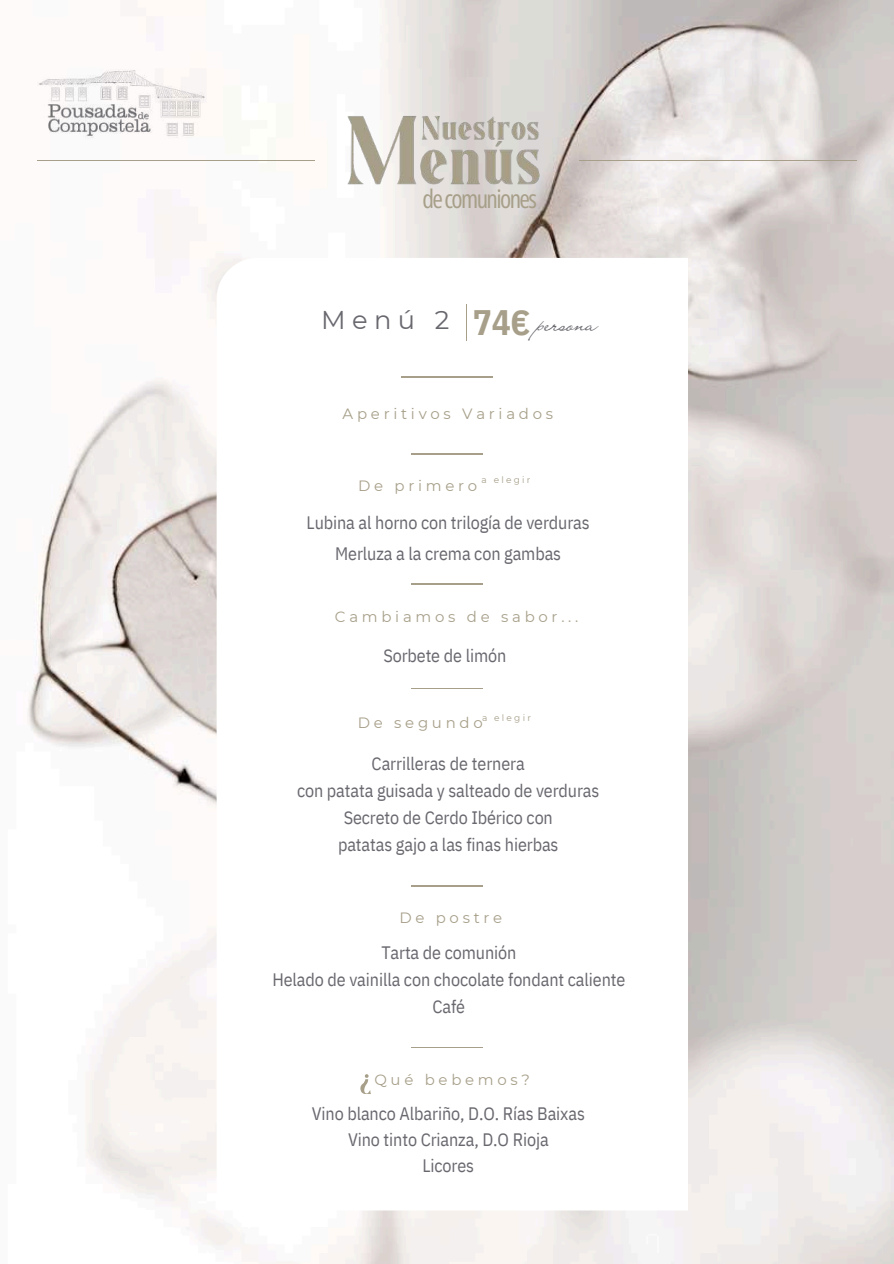
<style>
.page{position:relative;width:894px;height:1264px;background:#fff}
.page>*{position:absolute;margin:0;border:0;box-sizing:border-box;transform-origin:0 0}
.t1{font:25.5px "Open Sans Condensed";letter-spacing:-.065em;color:#a79f89}
.t2{font:24.15px "Liana";color:#68686f}
.t3{font:18px/27px "IBM Plex Sans Cond";letter-spacing:-.005em;color:#68686f;text-align:center}
.t4{font:14.85px "Montserrat";letter-spacing:.25em;color:#a79f89}
.t5{font:9px "Montserrat";letter-spacing:.25em;color:#a79f89}
.s1{font-family:"Montserrat";font-size:25.65px}
.s2{font-family:"IBM Plex Sans Cond";font-weight:700;font-size:35.4px;color:#a79f89}
</style>
<div class="page">
<img style="left:28px;top:0;width:865px;height:1263px">
<hr style="left:37px;top:160px;width:277px;height:1px;background:#a79f89">
<img style="left:32px;top:64px;width:180px;height:79px">
<img style="left:340px;top:109px;width:206px;height:83px">
<svg style="left:216px;top:258px;width:471px;height:952px"></svg>
<hr style="left:401px;top:376px;width:91px;height:1px;background:#a79f89">
<hr style="left:466px;top:305px;width:1px;height:35px;background:#a79f89">
<hr style="left:411px;top:453px;width:71px;height:1px;background:#a79f89">
<hr style="left:411px;top:584px;width:71px;height:1px;background:#a79f89">
<hr style="left:411px;top:688px;width:71px;height:1px;background:#a79f89">
<hr style="left:411px;top:885px;width:71px;height:1px;background:#a79f89">
<hr style="left:411px;top:1047px;width:71px;height:1px;background:#a79f89">
<svg style="left:360px;top:1074px;width:11px;height:19px"></svg>
<hr style="left:579px;top:160px;width:277px;height:1px;background:#a79f89">
<h1 class="t1" style="left:422px;top:181px;width:116px">decomuniones</h1>
<h2 class="t2" style="left:321px;top:307px;width:278px"><span class="s1">M e n ú 2</span> <span class="s2">74€</span> persona</h2>
<p class="t4" style="left:342px;top:405px;width:212px">Aperitivos Variados</p>
<p class="t5" style="left:481px;top:474px;width:50px">a elegir</p>
<p class="t4" style="left:358px;top:476px;width:121px">De primero</p>
<p class="t3" style="left:306px;top:506px;width:284px;line-height:31.5px">Lubina al horno con trilogía de verduras<br>Merluza a la crema con gambas</p>
<p class="t4" style="left:335px;top:607px;width:245px">Cambiamos de sabor...</p>
<p class="t3" style="left:383px;top:642px;width:124px">Sorbete de limón</p>
<p class="t5" style="left:482px;top:712px;width:50px">a elegir</p>
<p class="t3" style="left:297px;top:750px;width:304px">Carrilleras de ternera<br>con patata guisada y salteado de verduras<br>Secreto de Cerdo Ibérico con<br>patatas gajo a las finas hierbas</p>
<p class="t4" style="left:357px;top:714px;width:126px">De segundo</p>
<p class="t4" style="left:399px;top:909px;width:104px">De postre</p>
<p class="t3" style="left:272px;top:939px;width:354px">Tarta de comunión<br>Helado de vainilla con chocolate fondant caliente<br>Café</p>
<p class="t4" style="left:374px;top:1070px;width:157px">Qué bebemos?</p>
<p class="t3" style="left:312px;top:1100px;width:274px;line-height:25.8px">Vino blanco Albariño, D.O. Rías Baixas<br>Vino tinto Crianza, D.O Rioja<br>Licores</p>
</div>
